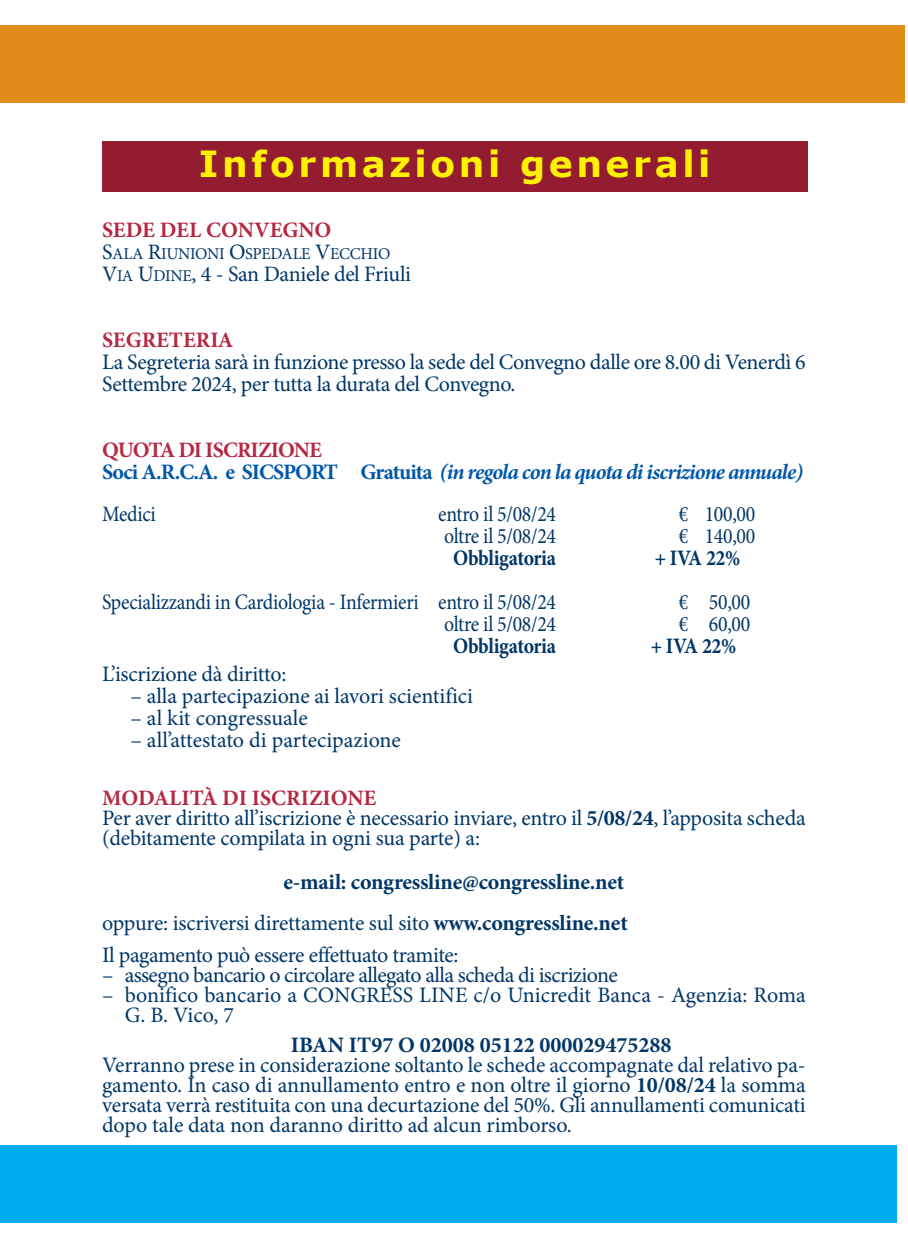
<style>
.page{position:relative;width:908px;height:1248px;background:#fff}
.page>*{position:absolute;margin:0;border:0;box-sizing:border-box;transform-origin:0 0}
.t1{font:700 36px "Verdana";letter-spacing:.1em;color:#fff101}
.t2{font:22px/20px "Minion Pro";letter-spacing:-.015em;color:#003667}
.t3{font:22px "Minion Pro";letter-spacing:-.015em;color:#003667;scale:.9 1}
.t4{font:700 22px/40px "Minion Pro";letter-spacing:-.01em;color:#003667;text-align:right}
.t5{font:italic 700 22px/22px "Minion Pro";letter-spacing:-.045em;color:#0157a8}
.t6{font:700 22px "Minion Pro";letter-spacing:-.01em;color:#003667;scale:.9 1}
.t7{font:700 22px "Minion Pro";color:#b62841}
.t8{font:16.4px "Minion Pro";letter-spacing:-.02em;color:#003667}
.s1{font-size:22px}
.s2{font-size:16.4px}
.s3{font-style:normal;color:#b62841}
.s4{font-style:normal}
.s5{font-weight:700;color:#b62841}
.s6{font-weight:700}
.s7{font-weight:400}
</style>
<div class="page">
<div style="left:0;top:25px;width:904px;height:77px;background:#e18b18"></div>
<div style="left:102px;top:142px;width:705px;height:50px;background:#931c31"></div>
<div style="left:0;top:1145px;width:896px;height:77px;background:#00aeef"></div>
<h1 class="t1" style="left:199px;top:141px;width:513px">Informazioni generali</h1>
<p class="t7" style="left:102px;top:222px;width:231px">SEDE DEL CONVEGNO</p>
<p class="t8" style="left:102px;top:248px;width:289px"><span class="s1">S</span>ALA <span class="s1">R</span>IUNIONI <span class="s1">O</span>SPEDALE <span class="s1">V</span>ECChIO</p>
<p class="t2" style="left:102px;top:266px;width:310px">V<span class="s2">IA</span> U<span class="s2">DINE</span>, 4 - San Daniele del Friuli</p>
<p class="t7" style="left:102px;top:332px;width:133px">SEGRETERIA</p>
<p class="t2" style="left:102px;top:353px;width:704px;line-height:22px">La Segreteria sarà in funzione presso la sede del Convegno dalle ore 8.00 di Venerdì 6<br>Settembre 2024, per tutta la durata del Convegno.</p>
<p class="t5" style="left:102px;top:441px;width:702px"><span class="s3">QUOTA DI ISCRIZIONE<br></span><span class="s4">Soci A.R.C.A. e SICSPORT Gratuita</span> (in regola con la quota di iscrizione annuale)</p>
<p class="t3" style="left:102px;top:506px;width:61px">Medici</p>
<p class="t3" style="left:438px;top:506px;width:132px">entro il 5/08/24</p>
<p class="t3" style="left:678px;top:506px;width:87px">€ 100,00</p>
<p class="t3" style="left:444px;top:528px;width:126px">oltre il 5/08/24</p>
<p class="t3" style="left:678px;top:528px;width:87px">€ 140,00</p>
<p class="t6" style="left:453px;top:550px;width:116px">Obbligatoria</p>
<p class="t6" style="left:654px;top:550px;width:97px">+ IVA 22%</p>
<p class="t3" style="left:102px;top:594px;width:505px">Specializzandi in Cardiologia - Infermieri entro il 5/08/24</p>
<p class="t3" style="left:678px;top:594px;width:81px">€ 50,00</p>
<p class="t3" style="left:444px;top:616px;width:126px">oltre il 5/08/24</p>
<p class="t3" style="left:678px;top:616px;width:81px">€ 60,00</p>
<p class="t6" style="left:453px;top:638px;width:116px">Obbligatoria</p>
<p class="t6" style="left:650px;top:638px;width:97px">+ IVA 22%</p>
<p class="t2" style="left:102px;top:666px;width:186px">L’iscrizione dà diritto:</p>
<p class="t2" style="left:130px;top:688px;width:344px">– alla partecipazione ai lavori scientifici</p>
<p class="t2" style="left:130px;top:710px;width:179px">– al kit congressuale</p>
<p class="t2" style="left:130px;top:732px;width:272px">– all’attestato di partecipazione</p>
<p class="t2" style="left:102px;top:789px;width:704px"><span class="s5">MODALITÀ DI ISCRIZIONE<br></span>Per aver diritto all’iscrizione è necessario inviare, entro il <span class="s6">5/08/24</span>, l’apposita scheda (debitamente compilata in ogni sua parte) a:</p>
<p class="t4" style="left:102px;top:864px;width:527px">e-mail: congressline@congressline.net<br><span class="s7">oppure: iscriversi direttamente sul sito</span> www.congressline.net</p>
<p class="t2" style="left:102px;top:946px;width:358px">Il pagamento può essere effettuato tramite:</p>
<p class="t2" style="left:102px;top:966px;width:517px">– assegno bancario o circolare allegato alla scheda di iscrizione</p>
<p class="t2" style="left:125px;top:986px;width:682px;text-indent:-23px">– bonifico bancario a CONGRESS LINE c/o Unicredit Banca - Agenzia: Roma<br>G. B. Vico, 7</p>
<p class="t4" style="left:291px;top:1026px;width:382px">IBAN IT97 O 02008 05122 000029475288</p>
<p class="t2" style="left:102px;top:1056px;width:705px;text-align:justify">Verranno prese in considerazione soltanto le schede accompagnate dal relativo pa&shy;gamento. In caso di annullamento entro e non oltre il giorno <span class="s6">10/08/24</span> la somma versata verrà restituita con una decurtazione del 50%. Gli annullamenti comunicati dopo tale data non daranno diritto ad alcun rimborso.</p>
</div>
